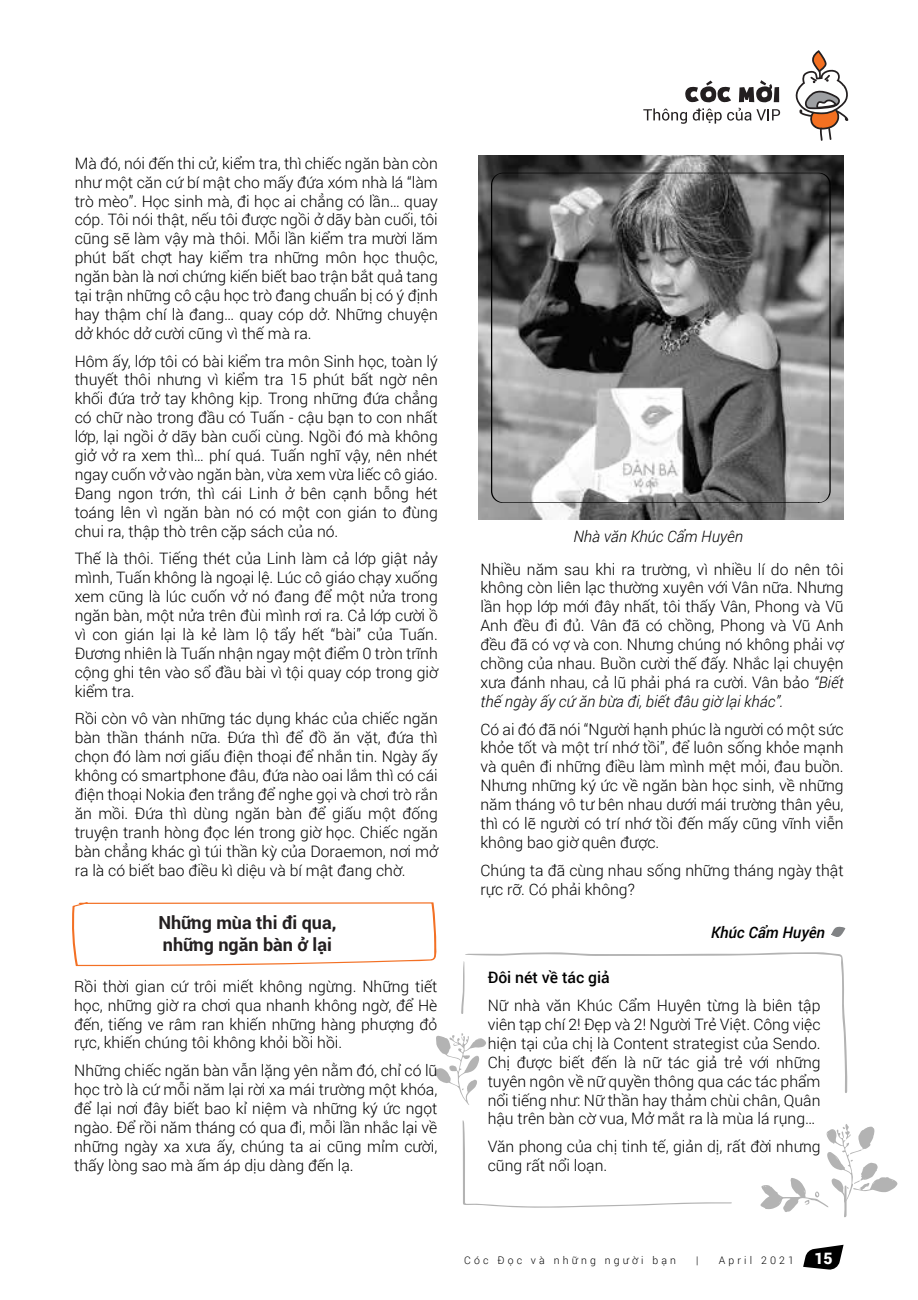
<style>
.page{position:relative;width:918px;height:1300px;background:#fff}
.page>*{position:absolute;margin:0;border:0;box-sizing:border-box;transform-origin:0 0}
.t1{font:700 18.03px/21.7px "Roboto";color:#231f20}
.t2{font:300 15.75px/18.9px "Roboto";color:#000;text-align:justify}
.t3{font:italic 300 15.75px "Roboto";color:#000}
.t4{font:500 15.75px "Roboto";color:#000}
.t5{font:italic 500 15.75px "Roboto";color:#000}
.t6{font:900 15.75px "Roboto";color:#fff}
.t7{font:300 10.5px "Roboto";letter-spacing:.3em;color:#000}
.s1{font-style:italic}
</style>
<div class="page">
<svg style="left:803px;top:1244px;width:40px;height:26px"></svg>
<svg style="left:831px;top:926px;width:14px;height:11px"></svg>
<svg style="left:72px;top:902px;width:364px;height:64px"></svg>
<svg style="left:465px;top:952px;width:382px;height:141px"></svg>
<svg style="left:462px;top:1120px;width:270px;height:88px"></svg>
<svg style="left:461px;top:961px;width:4px;height:53px"></svg>
<svg style="left:434px;top:1033px;width:52px;height:72px"></svg>
<svg style="left:760px;top:1124px;width:137px;height:93px"></svg>
<svg style="left:685px;top:81px;width:46px;height:21px"></svg>
<svg style="left:739px;top:80px;width:40px;height:22px"></svg>
<svg style="left:643px;top:108px;width:44px;height:16px"></svg>
<svg style="left:693px;top:108px;width:28px;height:16px"></svg>
<svg style="left:727px;top:108px;width:53px;height:13px"></svg>
<svg style="left:795px;top:50px;width:54px;height:91px"></svg>
<img style="left:479px;top:155px;width:364px;height:365px">
<svg style="left:491px;top:173px;width:340px;height:330px;background:#7c7c7c"></svg>
<p class="t2" style="left:75px;top:153px;width:365px">Mà đó, nói đến thi cử, kiểm tra, thì chiếc ngăn bàn còn như một căn cứ bí mật cho mấy đứa xóm nhà lá “làm trò mèo”. Học sinh mà, đi học ai chẳng có lần… quay cóp. Tôi nói thật, nếu tôi được ngồi ở dãy bàn cuối, tôi cũng sẽ làm vậy mà thôi. Mỗi lần kiểm tra mười lăm phút bất chợt hay kiểm tra những môn học thuộc, ngăn bàn là nơi chứng kiến biết bao trận bắt quả tang tại trận những cô cậu học trò đang chuẩn bị có ý định hay thậm chí là đang… quay cóp dở. Những chuyện dở khóc dở cười cũng vì thế mà ra.</p>
<p class="t2" style="left:75px;top:351px;width:365px">Hôm ấy, lớp tôi có bài kiểm tra môn Sinh học, toàn lý thuyết thôi nhưng vì kiểm tra 15 phút bất ngờ nên khối đứa trở tay không kịp. Trong những đứa chẳng có chữ nào trong đầu có Tuấn - cậu bạn to con nhất lớp, lại ngồi ở dãy bàn cuối cùng. Ngồi đó mà không giở vở ra xem thì… phí quá. Tuấn nghĩ vậy, nên nhét ngay cuốn vở vào ngăn bàn, vừa xem vừa liếc cô giáo.<br>Đang ngon trớn, thì cái Linh ở bên cạnh bỗng hét toáng lên vì ngăn bàn nó có một con gián to đùng chui ra, thập thò trên cặp sách của nó.</p>
<p class="t2" style="left:75px;top:549px;width:365px">Thế là thôi. Tiếng thét của Linh làm cả lớp giật nảy mình, Tuấn không là ngoại lệ. Lúc cô giáo chạy xuống xem cũng là lúc cuốn vở nó đang để một nửa trong ngăn bàn, một nửa trên đùi mình rơi ra. Cả lớp cười ồ vì con gián lại là kẻ làm lộ tẩy hết “bài” của Tuấn.<br>Đương nhiên là Tuấn nhận ngay một điểm 0 tròn trĩnh cộng ghi tên vào sổ đầu bài vì tội quay cóp trong giờ kiểm tra.</p>
<p class="t2" style="left:75px;top:709px;width:365px">Rồi còn vô vàn những tác dụng khác của chiếc ngăn bàn thần thánh nữa. Đứa thì để đồ ăn vặt, đứa thì chọn đó làm nơi giấu điện thoại để nhắn tin. Ngày ấy không có smartphone đâu, đứa nào oai lắm thì có cái điện thoại Nokia đen trắng để nghe gọi và chơi trò rắn ăn mồi. Đứa thì dùng ngăn bàn để giấu một đống truyện tranh hòng đọc lén trong giờ học. Chiếc ngăn bàn chẳng khác gì túi thần kỳ của Doraemon, nơi mở ra là có biết bao điều kì diệu và bí mật đang chờ.</p>
<p class="t1" style="left:158px;top:911px;width:180px">Những mùa thi đi qua, những ngăn bàn ở lại</p>
<p class="t2" style="left:74px;top:976px;width:365px">Rồi thời gian cứ trôi miết không ngừng. Những tiết học, những giờ ra chơi qua nhanh không ngờ, để Hè đến, tiếng ve râm ran khiến những hàng phượng đỏ rực, khiến chúng tôi không khỏi bồi hồi.</p>
<p class="t2" style="left:74px;top:1060px;width:365px">Những chiếc ngăn bàn vẫn lặng yên nằm đó, chỉ có lũ học trò là cứ mỗi năm lại rời xa mái trường một khóa, để lại nơi đây biết bao kỉ niệm và những ký ức ngọt ngào. Để rồi năm tháng có qua đi, mỗi lần nhắc lại về những ngày xa xưa ấy, chúng ta ai cũng mỉm cười, thấy lòng sao mà ấm áp dịu dàng đến lạ.</p>
<p class="t3" style="left:573px;top:525px;width:171px">Nhà văn Khúc Cẩm Huyên</p>
<p class="t2" style="left:480px;top:559px;width:365px">Nhiều năm sau khi ra trường, vì nhiều lí do nên tôi không còn liên lạc thường xuyên với Vân nữa. Nhưng lần họp lớp mới đây nhất, tôi thấy Vân, Phong và Vũ Anh đều đi đủ. Vân đã có chồng, Phong và Vũ Anh đều đã có vợ và con. Nhưng chúng nó không phải vợ chồng của nhau. Buồn cười thế đấy. Nhắc lại chuyện xưa đánh nhau, cả lũ phải phá ra cười. Vân bảo <span class="s1">“Biết thế ngày ấy cứ ăn bừa đi, biết đâu giờ lại khác”.</span></p>
<p class="t2" style="left:480px;top:719px;width:365px">Có ai đó đã nói “Người hạnh phúc là người có một sức khỏe tốt và một trí nhớ tồi”, để luôn sống khỏe mạnh và quên đi những điều làm mình mệt mỏi, đau buồn.<br>Nhưng những ký ức về ngăn bàn học sinh, về những năm tháng vô tư bên nhau dưới mái trường thân yêu, thì có lẽ người có trí nhớ tồi đến mấy cũng vĩnh viễn không bao giờ quên được.</p>
<p class="t2" style="left:480px;top:860px;width:365px">Chúng ta đã cùng nhau sống những tháng ngày thật rực rỡ. Có phải không?</p>
<p class="t5" style="left:711px;top:921px;width:115px">Khúc Cẩm Huyên</p>
<p class="t4" style="left:488px;top:966px;width:124px">Đôi nét về tác giả</p>
<p class="t2" style="left:488px;top:995px;width:334px">Nữ nhà văn Khúc Cẩm Huyên từng là biên tập viên tạp chí 2! Đẹp và 2! Người Trẻ Việt. Công việc hiện tại của chị là Content strategist của Sendo.<br>Chị được biết đến là nữ tác giả trẻ với những tuyên ngôn về nữ quyền thông qua các tác phẩm nổi tiếng như: Nữ thần hay thảm chùi chân, Quân hậu trên bàn cờ vua, Mở mắt ra là mùa lá rụng…</p>
<p class="t2" style="left:488px;top:1136px;width:334px">Văn phong của chị tinh tế, giản dị, rất đời nhưng cũng rất nổi loạn.</p>
<p class="t7" style="left:464px;top:1252px;width:213px">Cóc Đọc và những người bạn</p>
<p class="t7" style="left:696px;top:1252px;width:4px">|</p>
<p class="t7" style="left:719px;top:1252px;width:77px">April 2021</p>
<p class="t6" style="left:814px;top:1247px;width:20px">15</p>
</div>
